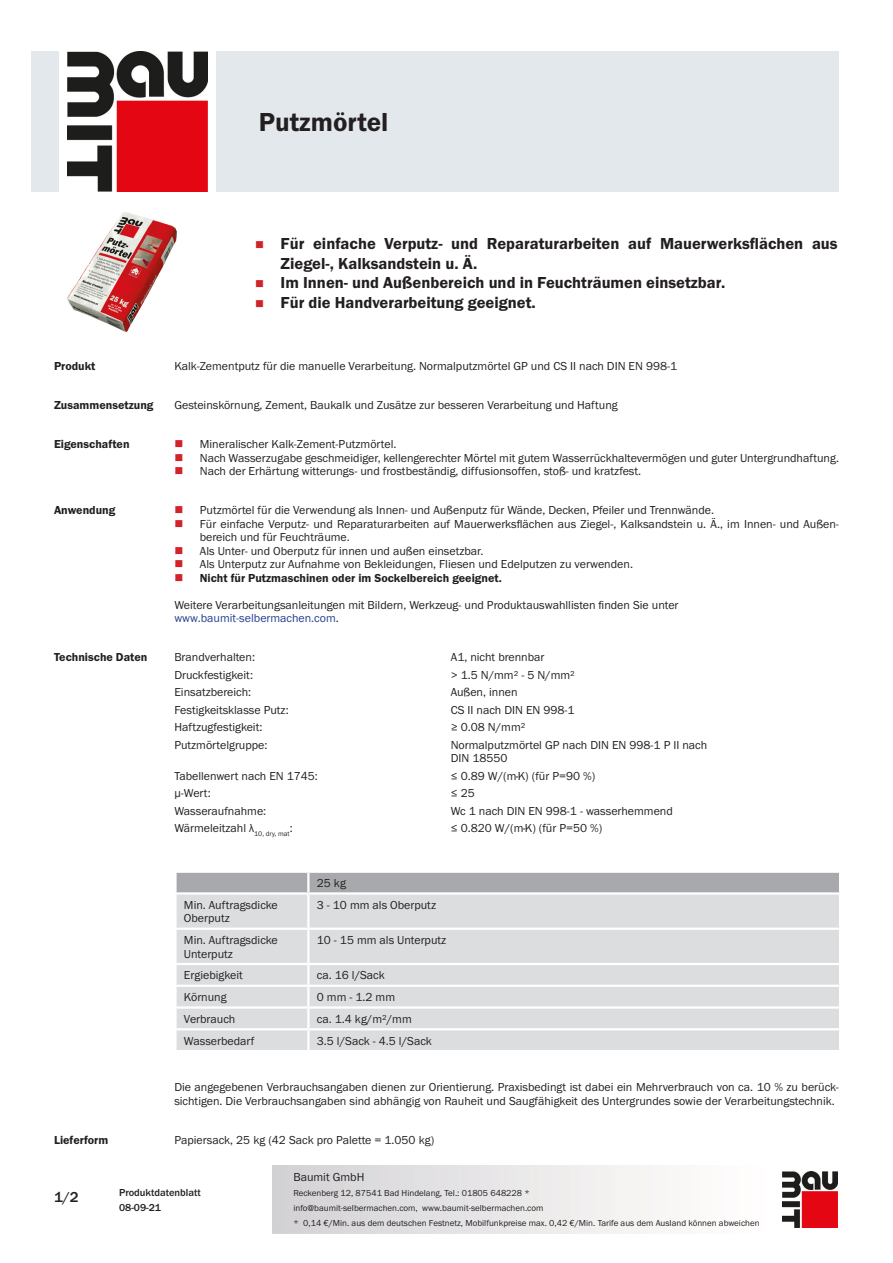
<style>
.page{position:relative;width:893px;height:1263px;background:#fff}
.page>*{position:absolute;margin:0;border:0;box-sizing:border-box;transform-origin:0 0}
.PDS_Produktname{font:27px "BM Franklin Gothic URW Dem";color:#231f20}
.t1{font:16.5px/19.5px "BM Franklin Gothic URW Dem";color:#231f20}
.t2{font:500 15px "BM Franklin Gothic URW";color:#231f20}
.PDS_Standard{font:12px/13.5px "BM Franklin Gothic URW Boo";color:#231f20}
.PDS_Standard_linksbü{font:12px/13.5px "BM Franklin Gothic URW Boo";color:#231f20}
.PDS_Header{font:12px "BM Franklin Gothic URW Dem";color:#231f20}
.PDS_Standard-2{font:12px "BM Franklin Gothic URW Boo";color:#253f8e}
.t3{font:500 10.5px/15px "BM Franklin Gothic URW";color:#231f20}
.t4{font:9px/15px "BM Franklin Gothic URW Boo";color:#231f20}
.s1{color:#231f20}
</style>
<div class="page">
<img style="left:782px;top:1171px;width:56px;height:56px">
<div style="left:32px;top:51px;width:27px;height:140px;background:#e2e8eb"></div>
<img style="left:68px;top:51px;width:139px;height:140px">
<div style="left:216px;top:51px;width:623px;height:140px;background:#e2e8eb"></div>
<img style="left:68px;top:213px;width:109px;height:119px">
<div style="left:177px;top:894px;width:662px;height:156px;background:#dcdddf"></div>
<div style="left:176px;top:872px;width:664px;height:20px;background:#a8a9ad"></div>
<hr style="left:307px;top:894px;width:2px;height:33px;background:#fff">
<hr style="left:174px;top:927px;width:134px;height:3px;background:#fff">
<hr style="left:308px;top:927px;width:533px;height:3px;background:#fff">
<hr style="left:307px;top:930px;width:2px;height:33px;background:#fff">
<hr style="left:174px;top:963px;width:134px;height:2px;background:#fff">
<hr style="left:308px;top:963px;width:533px;height:2px;background:#fff">
<hr style="left:307px;top:965px;width:2px;height:20px;background:#fff">
<hr style="left:174px;top:985px;width:134px;height:2px;background:#fff">
<hr style="left:308px;top:985px;width:533px;height:2px;background:#fff">
<hr style="left:174px;top:1006px;width:134px;height:3px;background:#fff">
<hr style="left:308px;top:1006px;width:533px;height:3px;background:#fff">
<svg style="left:307px;top:987px;width:2px;height:41px"></svg>
<hr style="left:174px;top:1028px;width:134px;height:2px;background:#fff">
<hr style="left:308px;top:1028px;width:533px;height:2px;background:#fff">
<hr style="left:307px;top:1030px;width:2px;height:20px;background:#fff">
<p class="PDS_Produktname" style="left:259px;top:106px;width:131px">Putzmörtel</p>
<p class="t1" style="left:281px;top:234px;width:559px">Für einfache Verputz- und Reparaturarbeiten auf Mauerwerksflächen aus<br>Ziegel-, Kalksandstein u. Ä.</p>
<p class="t1" style="left:281px;top:273px;width:446px">Im Innen- und Außenbereich und in Feuchträumen einsetzbar.</p>
<p class="t1" style="left:281px;top:293px;width:257px">Für die Handverarbeitung geeignet.</p>
<p class="PDS_Header" style="left:54px;top:359px;width:43px">Produkt</p>
<p class="PDS_Standard" style="left:174px;top:360px;width:504px">Kalk-Zementputz für die manuelle Verarbeitung. Normalputzmörtel GP und CS II nach DIN EN 998-1</p>
<p class="PDS_Header" style="left:54px;top:398px;width:101px">Zusammensetzung</p>
<p class="PDS_Standard" style="left:174px;top:399px;width:445px">Gesteinskörnung, Zement, Baukalk und Zusätze zur besseren Verarbeitung und Haftung</p>
<p class="PDS_Header" style="left:54px;top:437px;width:77px">Eigenschaften</p>
<p class="PDS_Standard" style="left:200px;top:438px;width:198px">Mineralischer Kalk-Zement-Putzmörtel.</p>
<p class="PDS_Standard" style="left:200px;top:451px;width:641px">Nach Wasserzugabe geschmeidiger, kellengerechter Mörtel mit gutem Wasserrückhaltevermögen und guter Untergrundhaftung.</p>
<p class="PDS_Standard" style="left:200px;top:465px;width:443px">Nach der Erhärtung witterungs- und frostbeständig, diffusionsoffen, stoß- und kratzfest.</p>
<p class="PDS_Header" style="left:54px;top:503px;width:63px">Anwendung</p>
<p class="PDS_Standard" style="left:200px;top:504px;width:516px">Putzmörtel für die Verwendung als Innen- und Außenputz für Wände, Decken, Pfeiler und Trennwände.</p>
<p class="PDS_Standard" style="left:200px;top:517px;width:641px">Für einfache Verputz- und Reparaturarbeiten auf Mauerwerksflächen aus Ziegel-, Kalksandstein u. Ä., im Innen- und Außen&shy;bereich und für Feuchträume.</p>
<p class="PDS_Standard" style="left:200px;top:544px;width:285px">Als Unter- und Oberputz für innen und außen einsetzbar.</p>
<p class="PDS_Standard" style="left:200px;top:558px;width:435px">Als Unterputz zur Aufnahme von Bekleidungen, Fliesen und Edelputzen zu verwenden.</p>
<p class="PDS_Header" style="left:200px;top:570px;width:303px">Nicht für Putzmaschinen oder im Sockelbereich geeignet.</p>
<p class="PDS_Standard" style="left:174px;top:598px;width:506px">Weitere Verarbeitungsanleitungen mit Bildern, Werkzeug- und Produktauswahllisten finden Sie unter</p>
<p class="PDS_Standard-2" style="left:174px;top:611px;width:166px">www.baumit-selbermachen.com<span class="s1">.</span></p>
<p class="PDS_Header" style="left:54px;top:650px;width:95px">Technische Daten</p>
<p class="PDS_Standard_linksbü" style="left:174px;top:650px;width:82px">Brandverhalten:</p>
<p class="PDS_Standard_linksbü" style="left:451px;top:650px;width:95px">A1, nicht brennbar</p>
<p class="PDS_Standard_linksbü" style="left:174px;top:668px;width:80px">Druckfestigkeit:</p>
<p class="PDS_Standard_linksbü" style="left:451px;top:668px;width:126px">&gt; 1.5 N/mm² - 5 N/mm²</p>
<p class="PDS_Standard_linksbü" style="left:174px;top:685px;width:78px">Einsatzbereich:</p>
<p class="PDS_Standard_linksbü" style="left:451px;top:685px;width:68px">Außen, innen</p>
<p class="PDS_Standard_linksbü" style="left:174px;top:703px;width:116px">Festigkeitsklasse Putz:</p>
<p class="PDS_Standard_linksbü" style="left:451px;top:703px;width:125px">CS II nach DIN EN 998-1</p>
<p class="PDS_Standard_linksbü" style="left:174px;top:720px;width:90px">Haftzugfestigkeit:</p>
<p class="PDS_Standard_linksbü" style="left:451px;top:720px;width:76px">≥ 0.08 N/mm²</p>
<p class="PDS_Standard_linksbü" style="left:174px;top:738px;width:95px">Putzmörtelgruppe:</p>
<p class="PDS_Standard_linksbü" style="left:451px;top:738px;width:258px">Normalputzmörtel GP nach DIN EN 998-1 P II nach<br>DIN 18550</p>
<p class="PDS_Standard_linksbü" style="left:174px;top:769px;width:145px">Tabellenwert nach EN 1745:</p>
<p class="PDS_Standard_linksbü" style="left:451px;top:769px;width:146px">≤ 0.89 W/(m·K) (für P=90 %)</p>
<p class="PDS_Standard_linksbü" style="left:174px;top:786px;width:38px">μ-Wert:</p>
<p class="PDS_Standard_linksbü" style="left:451px;top:786px;width:26px">≤ 25</p>
<p class="PDS_Standard_linksbü" style="left:174px;top:804px;width:93px">Wasseraufnahme:</p>
<p class="PDS_Standard_linksbü" style="left:451px;top:804px;width:224px">Wc 1 nach DIN EN 998-1 - wasserhemmend</p>
<p class="PDS_Standard_linksbü" style="left:174px;top:821px;width:120px">Wärmeleitzahl λ<sub>10,</sub> <sub>dry,</sub> <sub>mat</sub>:</p>
<p class="PDS_Standard_linksbü" style="left:451px;top:821px;width:153px">≤ 0.820 W/(m·K) (für P=50 %)</p>
<p class="PDS_Standard_linksbü" style="left:317px;top:876px;width:31px">25 kg</p>
<p class="PDS_Standard_linksbü" style="left:184px;top:898px;width:95px">Min. Auftragsdicke<br>Oberputz</p>
<p class="PDS_Standard_linksbü" style="left:317px;top:898px;width:121px">3 - 10 mm als Oberputz</p>
<p class="PDS_Standard_linksbü" style="left:184px;top:933px;width:95px">Min. Auftragsdicke<br>Unterputz</p>
<p class="PDS_Standard_linksbü" style="left:317px;top:933px;width:131px">10 - 15 mm als Unterputz</p>
<p class="PDS_Standard_linksbü" style="left:184px;top:969px;width:60px">Ergiebigkeit</p>
<p class="PDS_Standard_linksbü" style="left:317px;top:969px;width:69px">ca. 16 l/Sack</p>
<p class="PDS_Standard_linksbü" style="left:184px;top:990px;width:44px">Körnung</p>
<p class="PDS_Standard_linksbü" style="left:317px;top:990px;width:80px">0 mm - 1.2 mm</p>
<p class="PDS_Standard_linksbü" style="left:184px;top:1012px;width:53px">Verbrauch</p>
<p class="PDS_Standard_linksbü" style="left:317px;top:1012px;width:96px">ca. 1.4 kg/m²/mm</p>
<p class="PDS_Standard_linksbü" style="left:184px;top:1034px;width:72px">Wasserbedarf</p>
<p class="PDS_Standard_linksbü" style="left:317px;top:1034px;width:116px">3.5 l/Sack - 4.5 l/Sack</p>
<p class="PDS_Standard" style="left:174px;top:1080px;width:666px">Die angegebenen Verbrauchsangaben dienen zur Orientierung. Praxisbedingt ist dabei ein Mehrverbrauch von ca. 10 % zu berück&shy;sichtigen. Die Verbrauchsangaben sind abhängig von Rauheit und Saugfähigkeit des Untergrundes sowie der Verarbeitungstechnik.</p>
<p class="PDS_Header" style="left:54px;top:1132px;width:56px">Lieferform</p>
<p class="PDS_Standard" style="left:174px;top:1133px;width:261px">Papiersack, 25 kg (42 Sack pro Palette = 1.050 kg)</p>
<p class="t2" style="left:54px;top:1188px;width:26px">1/2</p>
<p class="t3" style="left:119px;top:1185px;width:83px">Produktdatenblatt<br>08-09-21</p>
<p class="PDS_Standard" style="left:293px;top:1170px;width:73px">Baumit GmbH</p>
<p class="t4" style="left:293px;top:1186px;width:468px">Reckenberg 12, 87541 Bad Hindelang, Tel.: 01805 648228 *<br>info@baumit-selbermachen.com, www.baumit-selbermachen.com<br>* 0,14 €/Min. aus dem deutschen Festnetz, Mobilfunkpreise max. 0,42 €/Min. Tarife aus dem Ausland können abweichen</p>
</div>
